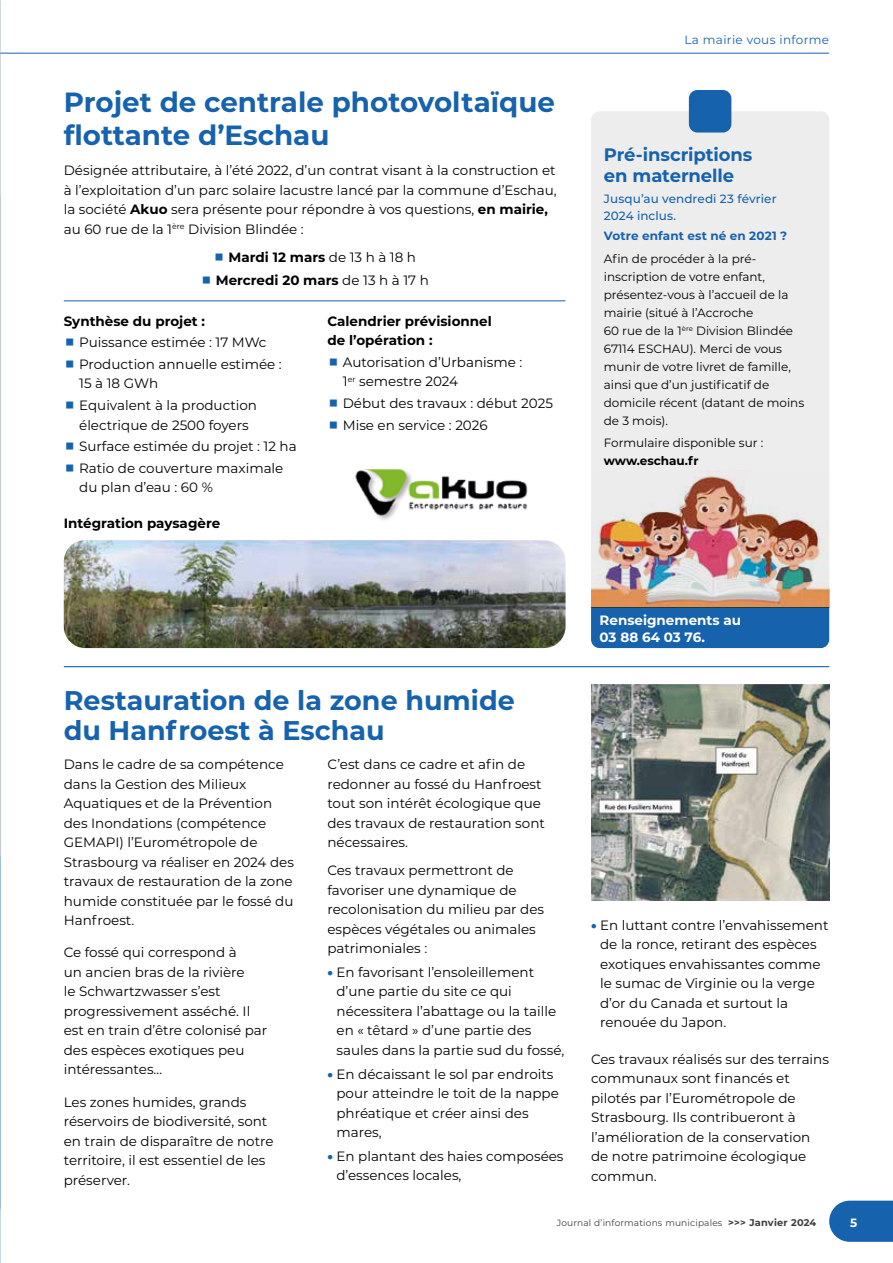
<style>
.page{position:relative;width:893px;height:1263px;background:#fff}
.page>*{position:absolute;margin:0;border:0;box-sizing:border-box;transform-origin:0 0}
.t1{font:700 27.75px/33px "Montserrat";color:#1662ad}
.t2{font:700 27px/30px "Montserrat";color:#1662ad}
.t3{font:700 18px/21px "Montserrat";letter-spacing:-.01em;color:#1662ad}
.t4{font:13.5px/19.5px "Montserrat";color:#000}
.t5{font:700 13.5px/19.5px "Montserrat";color:#000}
.t6{font:700 13.5px/16.5px "Montserrat";color:#fff}
.t7{font:12px/18px "Montserrat";color:#000}
.t8{font:500 12px/16.5px "Montserrat";letter-spacing:.005em;color:#1662ad}
.t9{font:700 12px "Montserrat";letter-spacing:.01em;color:#1662ad}
.t10{font:12px "Montserrat";letter-spacing:.03em;color:#1662ad}
.t11{font:700 12px "Montserrat";color:#000}
.t12{font:700 12px "Montserrat";color:#fff}
.t13{font:9px "Montserrat";letter-spacing:.02em;color:#3c3c3b}
.s1{font-weight:700}
.s2{font-weight:400}
.s3{font-weight:900;color:#1662ad}
.s4{font-weight:700;font-size:9.75px}
</style>
<div class="page">
<hr style="left:0;top:53px;width:829px;height:1px;background:#1662ad">
<svg style="left:829px;top:1200px;width:64px;height:42px;background:#2b70b4"></svg>
<div style="left:591px;top:111px;width:238px;height:537px;background:#ededed;border-radius:9px"></div>
<div style="left:689px;top:90px;width:42px;height:43px;background:#1662ad;border-radius:9px"></div>
<img style="left:64px;top:540px;width:502px;height:108px">
<div style="left:591px;top:607px;width:238px;height:41px;background:#1662ad"></div>
<img style="left:591px;top:471px;width:238px;height:136px">
<img style="left:355px;top:468px;width:173px;height:52px">
<hr style="left:64px;top:666px;width:765px;height:1px;background:#1662ad">
<hr style="left:64px;top:300px;width:502px;height:1px;background:#1662ad">
<img style="left:591px;top:684px;width:238px;height:216px">
<svg style="left:0;top:817px;width:1px;height:28px"></svg>
<h1 class="t1" style="left:64px;top:84px;width:493px">Projet de centrale photovoltaïque flottante d’Eschau</h1>
<p class="t4" style="left:64px;top:160px;width:494px">Désignée attributaire, à l’été 2022, d’un contrat visant à la construction et à l’exploitation d’un parc solaire lacustre lancé par la commune d’Eschau, la société <span class="s1">Akuo</span> sera présente pour répondre à vos questions, <span class="s1">en mairie, </span>au 60 rue de la 1<sup>ère</sup> Division Blindée :</p>
<p class="t5" style="left:216px;top:244px;width:214px;line-height:23.7px;text-align:center">Mardi 12 mars <span class="s2">de 13 h à 18 h<br></span>Mercredi 20 mars <span class="s2">de 13 h à 17 h</span></p>
<p class="t5" style="left:64px;top:310px;width:143px">Synthèse du projet :</p>
<p class="t4" style="left:79px;top:331px;width:204px;line-height:21.6px">Puissance estimée : 17 MWc<br>Production annuelle estimée :</p>
<p class="t4" style="left:79px;top:372px;width:179px;line-height:21.6px">15 à 18 GWh<br>Equivalent à la production</p>
<p class="t4" style="left:79px;top:413px;width:219px;line-height:21.6px">électrique de 2500 foyers<br>Surface estimée du projet : 12 ha<br>Ratio de couverture maximale</p>
<p class="t4" style="left:79px;top:477px;width:135px">du plan d’eau : 60 %</p>
<p class="t5" style="left:64px;top:513px;width:158px">Intégration paysagère</p>
<p class="t5" style="left:327px;top:310px;width:166px">Calendrier prévisionnel de l’opération :</p>
<p class="t4" style="left:343px;top:352px;width:181px">Autorisation d’Urbanisme :<br>1<sup>er</sup> semestre 2024</p>
<p class="t4" style="left:343px;top:392px;width:212px;line-height:21.6px">Début des travaux : début 2025<br>Mise en service : 2026</p>
<p class="t10" style="left:684px;top:31px;width:146px">La mairie vous informe</p>
<h3 class="t3" style="left:604px;top:144px;width:150px">Pré-inscriptions en maternelle</h3>
<p class="t8" style="left:604px;top:190px;width:174px">Jusqu’au vendredi 23 février<br>2024 inclus.</p>
<p class="t9" style="left:604px;top:228px;width:185px">Votre enfant est né en 2021 ?</p>
<p class="t7" style="left:604px;top:249px;width:202px">Afin de procéder à la pré&shy;inscription de votre enfant, présentez-vous à l’accueil de la mairie (situé à l’Accroche<br>60 rue de la 1<sup>ère</sup> Division Blindée<br>67114 ESCHAU). Merci de vous munir de votre livret de famille, ainsi que d’un justificatif de domicile récent (datant de moins de 3 mois).</p>
<p class="t7" style="left:604px;top:433px;width:161px">Formulaire disponible sur :</p>
<p class="t11" style="left:604px;top:452px;width:96px">www.eschau.fr</p>
<h2 class="t2" style="left:64px;top:684px;width:452px">Restauration de la zone humide du Hanfroest à Eschau</h2>
<p class="t4" style="left:64px;top:754px;width:232px">Dans le cadre de sa compétence dans la Gestion des Milieux<br>Aquatiques et de la Prévention des Inondations (compétence<br>GEMAPI) l’Eurométropole de<br>Strasbourg va réaliser en 2024 des travaux de restauration de la zone humide constituée par le fossé du<br>Hanfroest.</p>
<p class="t4" style="left:64px;top:942px;width:205px">Ce fossé qui correspond à<br>un ancien bras de la rivière<br>le Schwartzwasser s’est progressivement asséché. Il est en train d’être colonisé par des espèces exotiques peu intéressantes…</p>
<p class="t4" style="left:64px;top:1091px;width:211px">Les zones humides, grands réservoirs de biodiversité, sont en train de disparaître de notre territoire, il est essentiel de les préserver.</p>
<p class="t4" style="left:327px;top:754px;width:219px">C’est dans ce cadre et afin de redonner au fossé du Hanfroest tout son intérêt écologique que des travaux de restauration sont nécessaires.</p>
<p class="t4" style="left:327px;top:860px;width:218px">Ces travaux permettront de favoriser une dynamique de recolonisation du milieu par des espèces végétales ou animales patrimoniales :</p>
<p class="t4" style="left:336px;top:962px;width:229px;text-indent:-9px"><span class="s3">•</span> En favorisant l’ensoleillement d’une partie du site ce qui nécessitera l’abattage ou la taille en « têtard » d’une partie des saules dans la partie sud du fossé,</p>
<p class="t4" style="left:336px;top:1063px;width:224px;text-indent:-9px"><span class="s3">•</span> En décaissant le sol par endroits pour atteindre le toit de la nappe phréatique et créer ainsi des mares,</p>
<p class="t4" style="left:336px;top:1146px;width:229px;text-indent:-9px"><span class="s3">•</span> En plantant des haies composées d’essences locales,</p>
<p class="t6" style="left:600px;top:611px;width:143px">Renseignements au<br>03 88 64 03 76.</p>
<p class="t4" style="left:600px;top:915px;width:230px;text-indent:-9px"><span class="s3">•</span> En luttant contre l’envahissement de la ronce, retirant des espèces exotiques envahissantes comme le sumac de Virginie ou la verge d’or du Canada et surtout la renouée du Japon.</p>
<p class="t4" style="left:591px;top:1049px;width:239px">Ces travaux réalisés sur des terrains communaux sont financés et pilotés par l’Eurométropole de<br>Strasbourg. Ils contribueront à l’amélioration de la conservation de notre patrimoine écologique commun.</p>
<p class="t13" style="left:557px;top:1216px;width:261px">Journal d’informations municipales <span class="s4">&gt;&gt;&gt; Janvier 2024</span></p>
<p class="t12" style="left:850px;top:1214px;width:9px">5</p>
</div>
